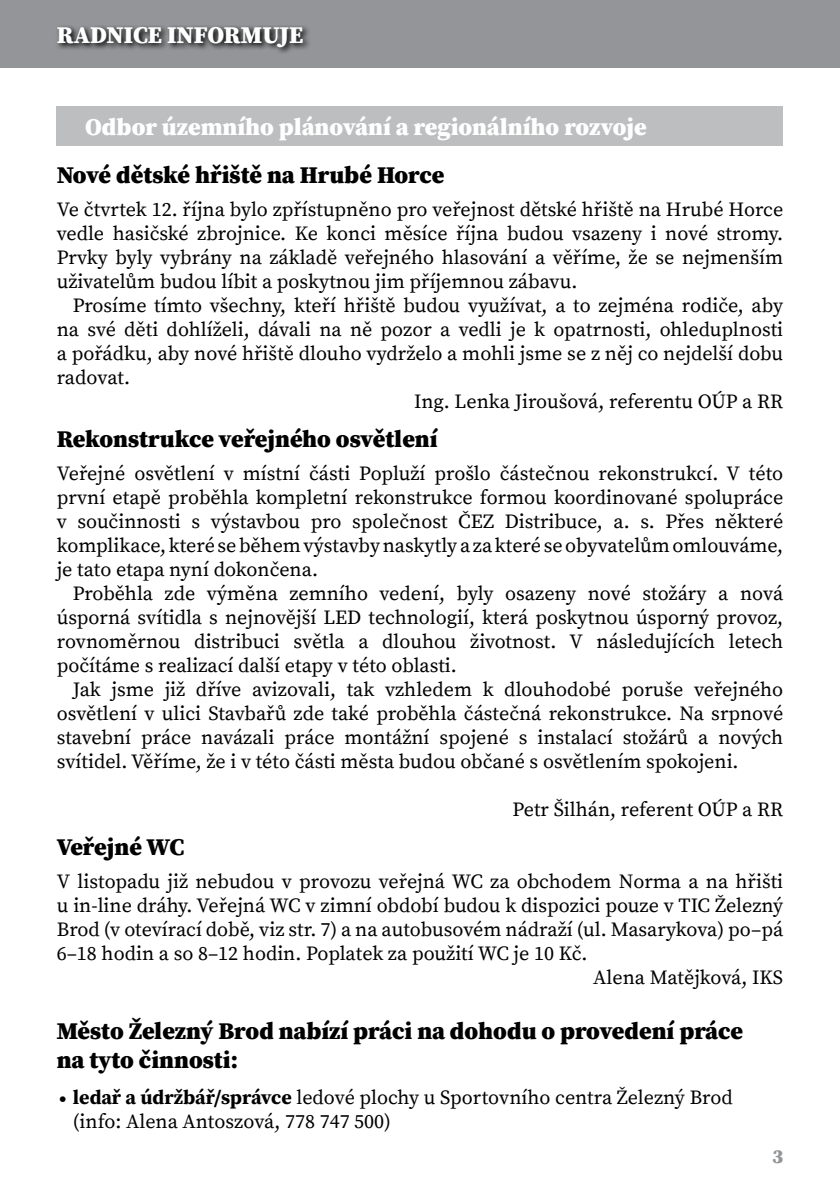
<style>
.page{position:relative;width:840px;height:1191px;background:#fff}
.page>*{position:absolute;margin:0;border:0;box-sizing:border-box;transform-origin:0 0}
.t1{font:900 24px/28.8px "Source Serif Pro";color:#000}
.t2{font:900 24px "Source Serif Pro";color:#fff}
.t3{font:20px/24px "Source Serif Pro";color:#000;text-align:justify}
.t4{font:900 20px "Source Serif Pro";color:#939598}
.s1{font-size:40px}
.s2{font-weight:700}
</style>
<div class="page">
<div style="left:0;top:0;width:839px;height:68px;background:#939598"></div>
<svg style="left:57px;top:26px;width:252px;height:27px"></svg>
<div style="left:57px;top:106px;width:725px;height:40px;background:#bcbec0"></div>
<p class="t2" style="left:57px;top:18px;width:248px">radnice informuje</p>
<p class="t2" style="left:85px;top:110px;width:563px">Odbor územního plánování a regionálního rozvoje</p>
<p class="t1" style="left:57px;top:160px;width:389px">Nové dětské hřiště na Hrubé Horce</p>
<p class="t3" style="left:57px;top:198px;width:727px">Ve čtvrtek 12. října bylo zpřístupněno pro veřejnost dětské hřiště na Hrubé Horce vedle hasičské zbrojnice. Ke konci měsíce října budou vsazeny i nové stromy.<br>Prvky byly vybrány na základě veřejného hlasování a věříme, že se nejmenším uživatelům budou líbit a poskytnou jim příjemnou zábavu.</p>
<p class="t3" style="left:73px;top:294px;width:711px">Prosíme tímto všechny, kteří hřiště budou využívat, a to zejména rodiče, aby</p>
<p class="t3" style="left:57px;top:318px;width:727px">na své děti dohlíželi, dávali na ně pozor a vedli je k opatrnosti, ohleduplnosti</p>
<p class="t3" style="left:57px;top:342px;width:727px">a pořádku, aby nové hřiště dlouho vydrželo a mohli jsme se z něj co nejdelší dobu</p>
<p class="t3" style="left:57px;top:366px;width:75px">radovat.</p>
<p class="t3" style="left:414px;top:390px;width:370px">Ing. Lenka Jiroušová, referentu OÚP a RR</p>
<p class="t1" style="left:57px;top:424px;width:382px">Rekonstrukce veřejného osvětlení</p>
<p class="t3" style="left:57px;top:462px;width:727px">Veřejné osvětlení v místní části Popluží prošlo částečnou rekonstrukcí. V této první etapě proběhla kompletní rekonstrukce formou koordinované spolupráce v součinnosti s výstavbou pro společnost ČEZ Distribuce, a. s. Přes některé komplikace, které se během výstavby naskytly a za které se obyvatelům omlouváme, je tato etapa nyní dokončena.</p>
<p class="t3" style="left:57px;top:582px;width:727px;text-indent:16px">Proběhla zde výměna zemního vedení, byly osazeny nové stožáry a nová úsporná svítidla s nejnovější LED technologií, která poskytnou úsporný provoz, rovnoměrnou distribuci světla a dlouhou životnost. V následujících letech počítáme s realizací další etapy v této oblasti.</p>
<p class="t3" style="left:57px;top:678px;width:727px;text-indent:16px">Jak jsme již dříve avizovali, tak vzhledem k dlouhodobé poruše veřejného osvětlení v ulici Stavbařů zde také proběhla částečná rekonstrukce. Na srpnové stavební práce navázali práce montážní spojené s instalací stožárů a nových svítidel. Věříme, že i v této části města budou občané s osvětlením spokojeni.</p>
<p class="t3" style="left:512px;top:798px;width:272px">Petr Šilhán, referent OÚP a RR</p>
<p class="t1" style="left:57px;top:832px;width:129px">Veřejné WC</p>
<p class="t3" style="left:57px;top:870px;width:727px">V listopadu již nebudou v provozu veřejná WC za obchodem Norma a na hřišti</p>
<p class="t3" style="left:57px;top:894px;width:727px">u in-line dráhy. Veřejná WC v zimní období budou k dispozici pouze v TIC Železný</p>
<p class="t3" style="left:57px;top:918px;width:727px">Brod (v otevírací době, viz str. 7) a na autobusovém nádraží (ul. Masarykova) po–pá</p>
<p class="t3" style="left:57px;top:942px;width:532px">6–18 hodin a so 8–12 hodin. Poplatek za použití WC je 10 Kč.</p>
<p class="t3" style="left:593px;top:966px;width:191px">Alena Matějková, IKS</p>
<p class="t1" style="left:57px;top:1015px;width:687px">Město Železný Brod nabízí práci na dohodu o provedení práce na tyto činnosti:</p>
<p class="t3" style="left:73px;top:1086px;width:661px;text-indent:-16px"><span class="s1">·</span> <span class="s2">ledař a údržbář/správce</span> ledové plochy u Sportovního centra Železný Brod (info: Alena Antoszová, 778 747 500)</p>
<p class="t4" style="left:771px;top:1142px;width:13px">3</p>
</div>
